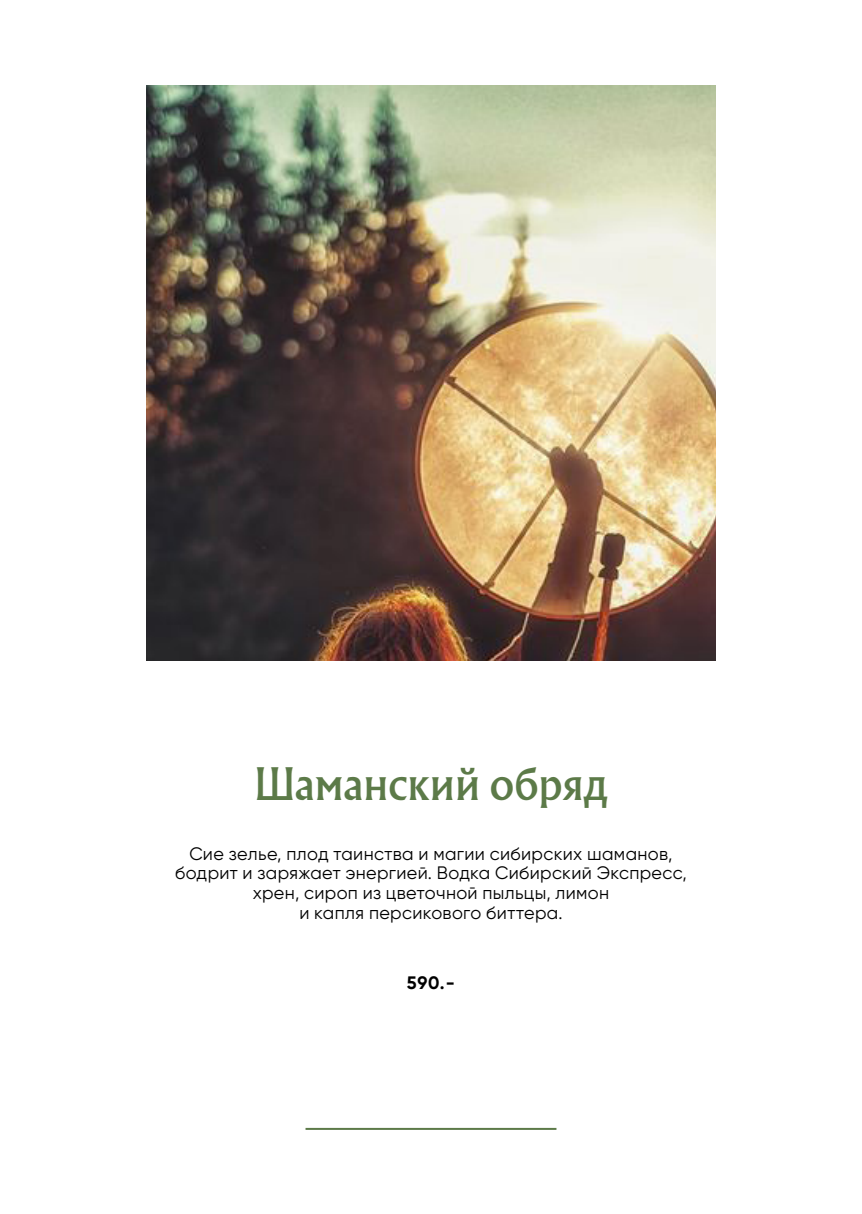
<style>
.page{position:relative;width:862px;height:1214px;background:#fff}
.page>*{position:absolute;margin:0;border:0;box-sizing:border-box;transform-origin:0 0}
.t1{font:40px "Albertus Nova";color:#5c7a48}
.t2{font:18px/19.8px "Gilroy";letter-spacing:.02em;color:#000;text-align:center}
.t3{font:700 18px "Gilroy";color:#000}
</style>
<div class="page">
<img style="left:146px;top:85px;width:570px;height:576px">
<hr style="left:305px;top:1127px;width:251px;height:2px;background:#5c7a48">
<h1 class="t1" style="left:254px;top:756px;width:354px">Шаманский обряд</h1>
<p class="t2" style="left:175px;top:843px;width:513px">Сие зелье, плод таинства и магии сибирских шаманов, бодрит и заряжает энергией. Водка Сибирский Экспресс, хрен, сироп из цветочной пыльцы, лимон<br>и капля персикового биттера.</p>
<p class="t3" style="left:407px;top:970px;width:50px">590.-</p>
</div>
